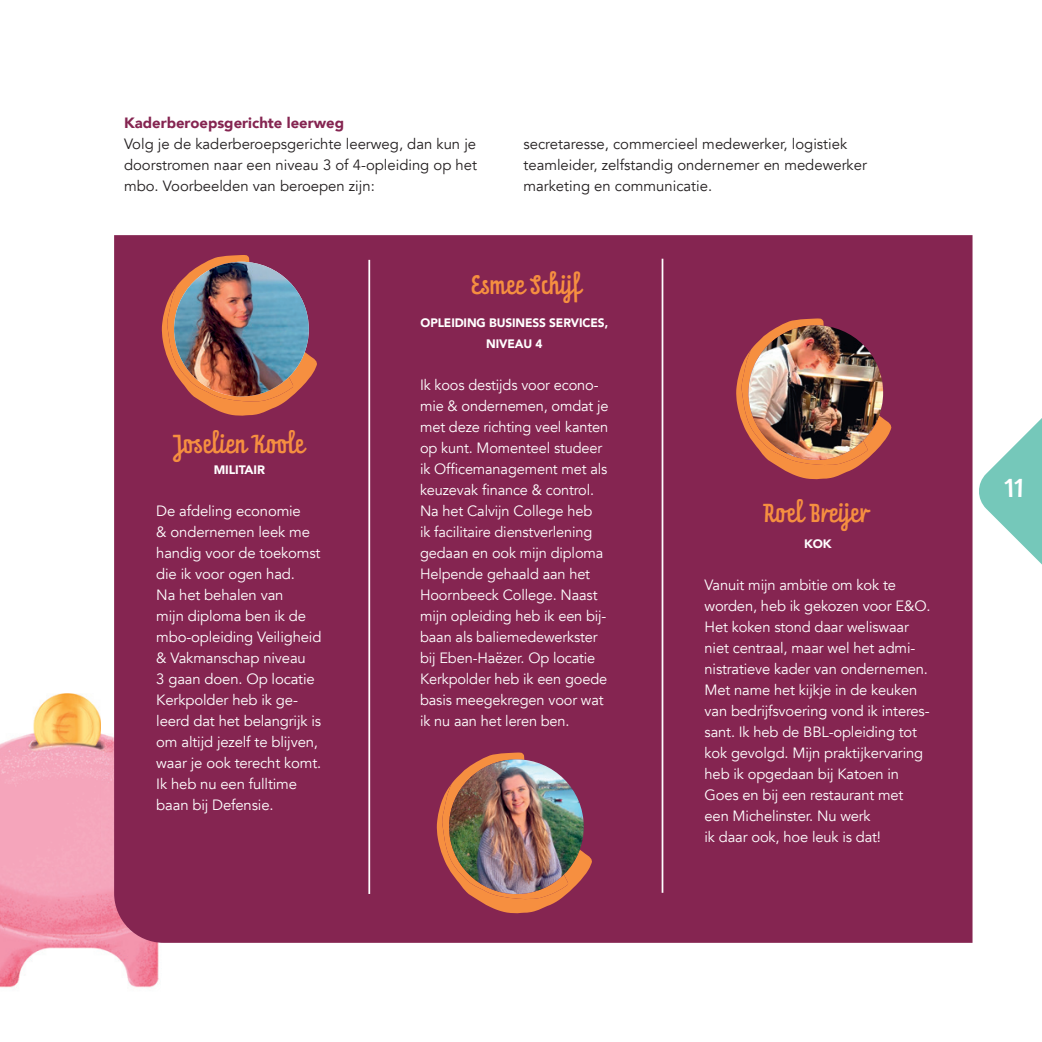
<style>
.page{position:relative;width:1042px;height:1042px;background:#fff}
.page>*{position:absolute;margin:0;border:0;box-sizing:border-box;transform-origin:0 0}
.t1{font:22.75px "Prater Script OT";color:#f68f40}
.t2{font:900 20.3px "Avenir";color:#fff}
.t3{font:14.88px/21px "Avenir";letter-spacing:-.01em;color:#fff}
.t4{font:14.88px/21px "Avenir";color:#231f20;text-align:justify}
.t5{font:900 14.88px "Avenir";color:#852551}
.t6{font:900 12.25px/21px "Avenir";letter-spacing:-.01em;color:#fff;text-align:center}
</style>
<div class="page">
<img style="left:0;top:693px;width:159px;height:295px">
<div style="left:114px;top:235px;width:858px;height:708px;background:#852551"></div>
<svg style="left:162px;top:255px;width:155px;height:161px;background:#b2504a"></svg>
<img style="left:174px;top:262px;width:135px;height:134px;border-radius:67px">
<svg style="left:437px;top:752px;width:155px;height:161px;background:#b24f4a"></svg>
<img style="left:449px;top:759px;width:135px;height:135px;border-radius:67px">
<hr style="left:661px;top:259px;width:2px;height:634px;background:#fff">
<hr style="left:368px;top:260px;width:2px;height:634px;background:#fff">
<svg style="left:736px;top:318px;width:155px;height:161px;background:#b24f4a"></svg>
<img style="left:748px;top:325px;width:135px;height:135px;border-radius:67px">
<svg style="left:979px;top:418px;width:63px;height:147px"></svg>
<p class="t5" style="left:124px;top:110px;width:222px">Kaderberoepsgerichte leerweg</p>
<p class="t4" style="left:124px;top:133px;width:354px">Volg je de kaderberoepsgerichte leerweg, dan kun je doorstromen naar een niveau 3 of 4-opleiding op het mbo. Voorbeelden van beroepen zijn:</p>
<p class="t4" style="left:523px;top:133px;width:345px;text-align:left">secretaresse, commercieel medewerker, logistiek teamleider, zelfstandig ondernemer en medewerker marketing en communicatie.</p>
<h1 class="t1" style="left:174px;top:429px;width:133px">Joselien Koole</h1>
<p class="t6" style="left:214px;top:459px;width:53px">MILITAIR</p>
<p class="t3" style="left:156px;top:501px;width:167px">De afdeling economie<br>&amp; ondernemen leek me handig voor de toekomst die ik voor ogen had.<br>Na het behalen van<br>mijn diploma ben ik de mbo-opleiding Veiligheid &amp; Vakmanschap niveau<br>3 gaan doen. Op locatie<br>Kerkpolder heb ik ge&shy;leerd dat het belangrijk is om altijd jezelf te blijven, waar je ook terecht komt.<br>Ik heb nu een fulltime baan bij Defensie.</p>
<h1 class="t1" style="left:472px;top:270px;width:112px">Esmee Schijf</h1>
<p class="t6" style="left:420px;top:312px;width:189px">OPLEIDING BUSINESS SERVICES,<br>NIVEAU 4</p>
<p class="t3" style="left:420px;top:375px;width:190px">Ik koos destijds voor econo&shy;mie &amp; ondernemen, omdat je met deze richting veel kanten op kunt. Momenteel studeer ik Officemanagement met als keuzevak finance &amp; control.<br>Na het Calvijn College heb<br>ik facilitaire dienstverlening gedaan en ook mijn diploma<br>Helpende gehaald aan het<br>Hoornbeeck College. Naast mijn opleiding heb ik een bij&shy;baan als baliemedewerkster bij Eben-Haëzer. Op locatie<br>Kerkpolder heb ik een goede basis meegekregen voor wat ik nu aan het leren ben.</p>
<h1 class="t1" style="left:764px;top:499px;width:107px">Roel Breijer</h1>
<p class="t6" style="left:804px;top:532px;width:29px">KOK</p>
<p class="t3" style="left:704px;top:574px;width:227px">Vanuit mijn ambitie om kok te worden, heb ik gekozen voor E&amp;O.<br>Het koken stond daar weliswaar niet centraal, maar wel het admi&shy;nistratieve kader van ondernemen.<br>Met name het kijkje in de keuken van bedrijfsvoering vond ik interes&shy;sant. Ik heb de BBL-opleiding tot kok gevolgd. Mijn praktijkervaring heb ik opgedaan bij Katoen in<br>Goes en bij een restaurant met een Michelinster. Nu werk<br>ik daar ook, hoe leuk is dat!</p>
<h2 class="t2" style="left:1002px;top:480px;width:26px">11<sup>11</sup></h2>
</div>
